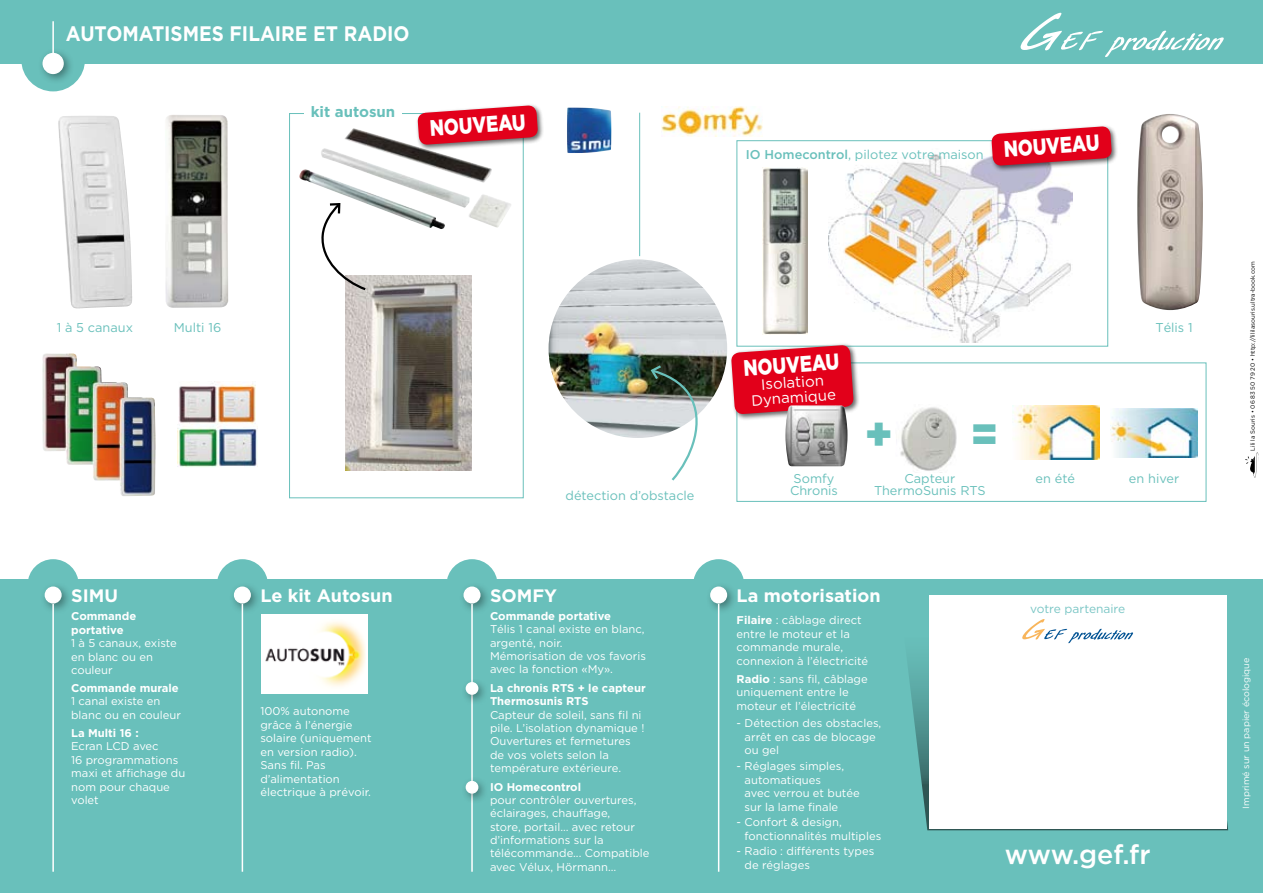
<style>
.page{position:relative;width:1263px;height:893px;background:#69c0bb}
.page>*{position:absolute;margin:0;border:0;box-sizing:border-box;transform-origin:0 0}
.t1{font:900 45px "Gotham HTF";color:#69c0bb}
.t2{font:500 27px "Gotham HTF";color:#fff}
.t3{font:900 22.5px "Gotham HTF";color:#fff;scale:.8 1}
.t4{font:700 21px "Gotham HTF";color:#fff;scale:.9 1}
.t5{font:700 18px "Gotham HTF";color:#fff}
.t6{font:15px/15px "Gotham HTF";color:#fff;text-align:center}
.t7{font:700 15px "Gotham HTF";color:#69c0bb}
.t8{font:12.75px/12px "Gotham HTF";color:#69c0bb}
.t9{font:12px "Gotham HTF";color:#7ac6c5}
.t10{font:11.25px/13.5px "Gotham HTF";color:#fff}
.t11{font:700 11.25px/13.5px "Gotham HTF";color:#fff}
.t12{font:9px "Gotham HTF";color:#fff}
.t13{font:6px "Gotham HTF";color:#000}
.s1{font-weight:500}
.s2{font-weight:700}
</style>
<div class="page">
<div style="left:0;top:64px;width:1263px;height:514px;background:#fff"></div>
<div style="left:21px;top:28px;width:64px;height:63px;background:#69c0bb;border-radius:50%"></div>
<div style="left:37px;top:48px;width:44px;height:43px;background:#000;opacity:.4"></div>
<div style="left:43px;top:54px;width:20px;height:19px;background:#fff;border-radius:50%"></div>
<div style="left:43px;top:53px;width:21px;height:21px;border:2px solid #fff;border-radius:50%"></div>
<hr style="left:52px;top:21px;width:2px;height:43px;background:#fff">
<svg style="left:1020px;top:13px;width:204px;height:44px"></svg>
<div style="left:28px;top:559px;width:51px;height:51px;background:#69c0bb;border-radius:50%"></div>
<div style="left:446px;top:559px;width:51px;height:51px;background:#69c0bb;border-radius:50%"></div>
<div style="left:217px;top:559px;width:51px;height:51px;background:#69c0bb;border-radius:50%"></div>
<div style="left:39px;top:581px;width:40px;height:40px;background:#000;opacity:.4"></div>
<div style="left:45px;top:587px;width:16px;height:16px;background:#fff;border-radius:50%"></div>
<div style="left:45px;top:586px;width:17px;height:17px;border:2px solid #fff;border-radius:50%"></div>
<div style="left:458px;top:581px;width:40px;height:40px;background:#000;opacity:.4"></div>
<div style="left:464px;top:587px;width:16px;height:16px;background:#fff;border-radius:50%"></div>
<div style="left:463px;top:586px;width:17px;height:17px;border:2px solid #fff;border-radius:50%"></div>
<div style="left:229px;top:581px;width:39px;height:40px;background:#000;opacity:.4"></div>
<div style="left:235px;top:587px;width:15px;height:16px;background:#fff;border-radius:50%"></div>
<div style="left:234px;top:586px;width:17px;height:17px;border:2px solid #fff;border-radius:50%"></div>
<hr style="left:52px;top:604px;width:2px;height:268px;background:#fff">
<hr style="left:471px;top:604px;width:2px;height:268px;background:#fff">
<hr style="left:242px;top:604px;width:1px;height:268px;background:#fff">
<img style="left:262px;top:615px;width:106px;height:78px">
<div style="left:693px;top:559px;width:51px;height:51px;background:#69c0bb;border-radius:50%"></div>
<div style="left:705px;top:581px;width:39px;height:40px;background:#000;opacity:.4"></div>
<div style="left:711px;top:587px;width:15px;height:16px;background:#fff;border-radius:50%"></div>
<div style="left:710px;top:586px;width:17px;height:17px;border:2px solid #fff;border-radius:50%"></div>
<hr style="left:718px;top:604px;width:1px;height:268px;background:#fff">
<img style="left:661px;top:106px;width:102px;height:30px">
<img style="left:165px;top:115px;width:63px;height:193px">
<img style="left:58px;top:116px;width:26px;height:155px">
<img style="left:42px;top:354px;width:112px;height:142px">
<img style="left:178px;top:381px;width:78px;height:43px">
<img style="left:178px;top:424px;width:80px;height:43px">
<img style="left:568px;top:108px;width:43px;height:44px">
<div style="left:566px;top:106px;width:47px;height:48px;border:1px solid #fff"></div>
<img style="left:299px;top:128px;width:212px;height:101px">
<img style="left:345px;top:275px;width:127px;height:196px">
<div style="left:289px;top:113px;width:235px;height:385px;border:1px solid #69c0bb"></div>
<div style="left:736px;top:140px;width:372px;height:207px;border:1px solid #69c0bb"></div>
<div style="left:304px;top:105px;width:98px;height:19px;background:#fff"></div>
<img style="left:1137px;top:114px;width:66px;height:196px">
<div style="left:460px;top:677px;width:35px;height:35px;background:#000;opacity:.4"></div>
<div style="left:466px;top:683px;width:12px;height:11px;background:#fff;border-radius:50%"></div>
<div style="left:466px;top:682px;width:12px;height:13px;border:2px solid #fff;border-radius:50%"></div>
<div style="left:460px;top:776px;width:35px;height:35px;background:#000;opacity:.4"></div>
<div style="left:466px;top:782px;width:12px;height:11px;background:#fff;border-radius:50%"></div>
<div style="left:466px;top:781px;width:12px;height:13px;border:2px solid #fff;border-radius:50%"></div>
<svg style="left:908px;top:636px;width:320px;height:194px"></svg>
<div style="left:929px;top:595px;width:297px;height:234px;background:#fff"></div>
<svg style="left:1022px;top:619px;width:111px;height:24px"></svg>
<svg style="left:318px;top:201px;width:50px;height:91px"></svg>
<svg style="left:1245px;top:452px;width:13px;height:26px"></svg>
<img style="left:828px;top:154px;width:244px;height:188px">
<div style="left:736px;top:362px;width:470px;height:140px;border:1px solid #69c0bb"></div>
<img style="left:762px;top:167px;width:45px;height:168px">
<div style="left:415px;top:103px;width:136px;height:54px;background:#000;opacity:.6"></div>
<svg style="left:417px;top:105px;width:121px;height:40px;background:#de3044"></svg>
<div style="left:989px;top:124px;width:136px;height:54px;background:#000;opacity:.6"></div>
<svg style="left:991px;top:126px;width:121px;height:40px;background:#dd2e43"></svg>
<img style="left:900px;top:407px;width:57px;height:64px">
<img style="left:549px;top:259px;width:178px;height:179px;border-radius:89px">
<svg style="left:649px;top:363px;width:60px;height:118px"></svg>
<hr style="left:639px;top:113px;width:1px;height:143px;background:#69c0bb">
<img style="left:1110px;top:408px;width:87px;height:50px">
<img style="left:1013px;top:406px;width:86px;height:53px">
<div style="left:729px;top:343px;width:138px;height:84px;background:#000;opacity:.6"></div>
<svg style="left:731px;top:345px;width:123px;height:70px;background:#de182f"></svg>
<img style="left:785px;top:405px;width:62px;height:61px">
<h3 class="t4" style="left:66px;top:21px;width:195px">automatismes FILAIRE</h3>
<h3 class="t4" style="left:313px;top:21px;width:50px">ET RADIO</h3>
<h3 class="t7" style="left:311px;top:103px;width:86px">kit autosun</h3>
<h3 class="t3" style="left:429px;top:115px;width:121px;rotate:-4deg">nouveau</h3>
<p class="t8" style="left:746px;top:148px;width:239px"><span class="s1">IO Homecontrol</span>, pilotez votre maison</p>
<h3 class="t3" style="left:1003px;top:136px;width:121px;rotate:-4deg">nouveau</h3>
<p class="t8" style="left:57px;top:321px;width:78px">1 à 5 canaux</p>
<p class="t8" style="left:1155px;top:321px;width:39px">Télis 1</p>
<p class="t8" style="left:174px;top:321px;width:49px">Multi 16</p>
<h3 class="t5" style="left:71px;top:586px;width:13px">SIMU</h3>
<p class="t11" style="left:71px;top:609px;width:67px">Commande portative</p>
<p class="t10" style="left:71px;top:636px;width:107px">1 à 5 canaux, existe en blanc ou en couleur</p>
<p class="t11" style="left:71px;top:681px;width:109px">Commande murale</p>
<p class="t10" style="left:71px;top:695px;width:111px">1 canal existe en blanc ou en couleur</p>
<p class="t11" style="left:71px;top:726px;width:69px">La Multi 16 :</p>
<p class="t10" style="left:71px;top:739px;width:116px">Ecran LC D avec<br>16 programmations maxi et affichage du nom pour chaque volet</p>
<h3 class="t5" style="left:260px;top:586px;width:134px">Le kit Autosun</h3>
<p class="t10" style="left:260px;top:704px;width:113px">100% autonome grâce à l’énergie solaire (uniquement en version radio).<br>Sans fil. Pas d’alimentation électrique à prévoir.</p>
<p class="t8" style="left:566px;top:489px;width:130px">détection d’obstacle</p>
<h3 class="t5" style="left:490px;top:586px;width:15px">SOMF</h3>
<h3 class="t5" style="left:544px;top:586px;width:14px">Y</h3>
<p class="t11" style="left:490px;top:609px;width:122px">Commande portative</p>
<p class="t10" style="left:490px;top:623px;width:157px">Télis 1 canal existe en blanc, argenté, noir.<br>Mémorisation de vos favoris avec la fonction «My».</p>
<p class="t11" style="left:490px;top:681px;width:70px">La chronis RTS</p>
<p class="t11" style="left:578px;top:681px;width:70px">+ le capteur</p>
<p class="t11" style="left:490px;top:694px;width:85px">Thermosunis RTS</p>
<p class="t10" style="left:490px;top:708px;width:156px">Capteur de soleil, sans fil ni pile. L’isolation dynamique !<br>Ouvertures et fermetures de vos volets selon la température extérieure.</p>
<p class="t11" style="left:490px;top:779px;width:93px">IO Homecontrol</p>
<p class="t10" style="left:490px;top:793px;width:161px">pour contrôler ouvertures, éclairages, chauffage,<br>store, portail… avec retour d’informations sur la télécommande... Compatible avec Vélux, Hörmann…</p>
<h3 class="t3" style="left:743px;top:355px;width:121px;rotate:-4deg">nouveau</h3>
<h3 class="t6" style="left:750px;top:378px;width:87px;rotate:-4deg">I solati on<br>Dynamique</h3>
<p class="t8" style="left:790px;top:472px;width:49px">Somfy<br>Chronis</p>
<h1 class="t1" style="left:864px;top:408px;width:30px">+</h1>
<h1 class="t1" style="left:970px;top:408px;width:30px">=</h1>
<p class="t8" style="left:874px;top:472px;width:96px;text-indent:30px">Capteur<br>ThermoSunis RTS</p>
<p class="t8" style="left:1036px;top:472px;width:41px">en été</p>
<p class="t8" style="left:1129px;top:472px;width:52px">en hiver</p>
<h3 class="t5" style="left:737px;top:586px;width:146px">La motorisation</h3>
<p class="t10" style="left:737px;top:614px;width:133px"><span class="s2">Filaire</span> : câblage direct entre le moteur et la commande murale, connexion à l’électricité</p>
<p class="t10" style="left:737px;top:672px;width:133px"><span class="s2">Radio</span> : sans fil, câblage uniquement entre le moteur et l’électricité</p>
<p class="t10" style="left:744px;top:717px;width:138px;text-indent:-8px">- Détection des obstacles, arrêt en cas de blocage ou gel</p>
<p class="t10" style="left:744px;top:759px;width:117px;text-indent:-8px">- Réglages simples, automatiques<br>avec verrou et butée sur la lame finale</p>
<p class="t10" style="left:744px;top:815px;width:138px;text-indent:-8px">- Confort &amp; design, fonctionnalités multiples</p>
<p class="t10" style="left:744px;top:844px;width:131px;text-indent:-8px">- Radio : différents types de réglages</p>
<p class="t9" style="left:1030px;top:602px;width:97px">votre partenaire</p>
<h2 class="t2" style="left:1005px;top:839px;width:147px">www.gef.fr</h2>
<p class="t13" style="left:1249px;top:451px;width:191px;rotate:-90deg">Lili la Souris • 06 83 50 79 20 • http://lililasouris.ultra-book.com</p>
<p class="t12" style="left:1241px;top:808px;width:152px;rotate:-90deg">I mprimé sur un papier écologique</p>
</div>
